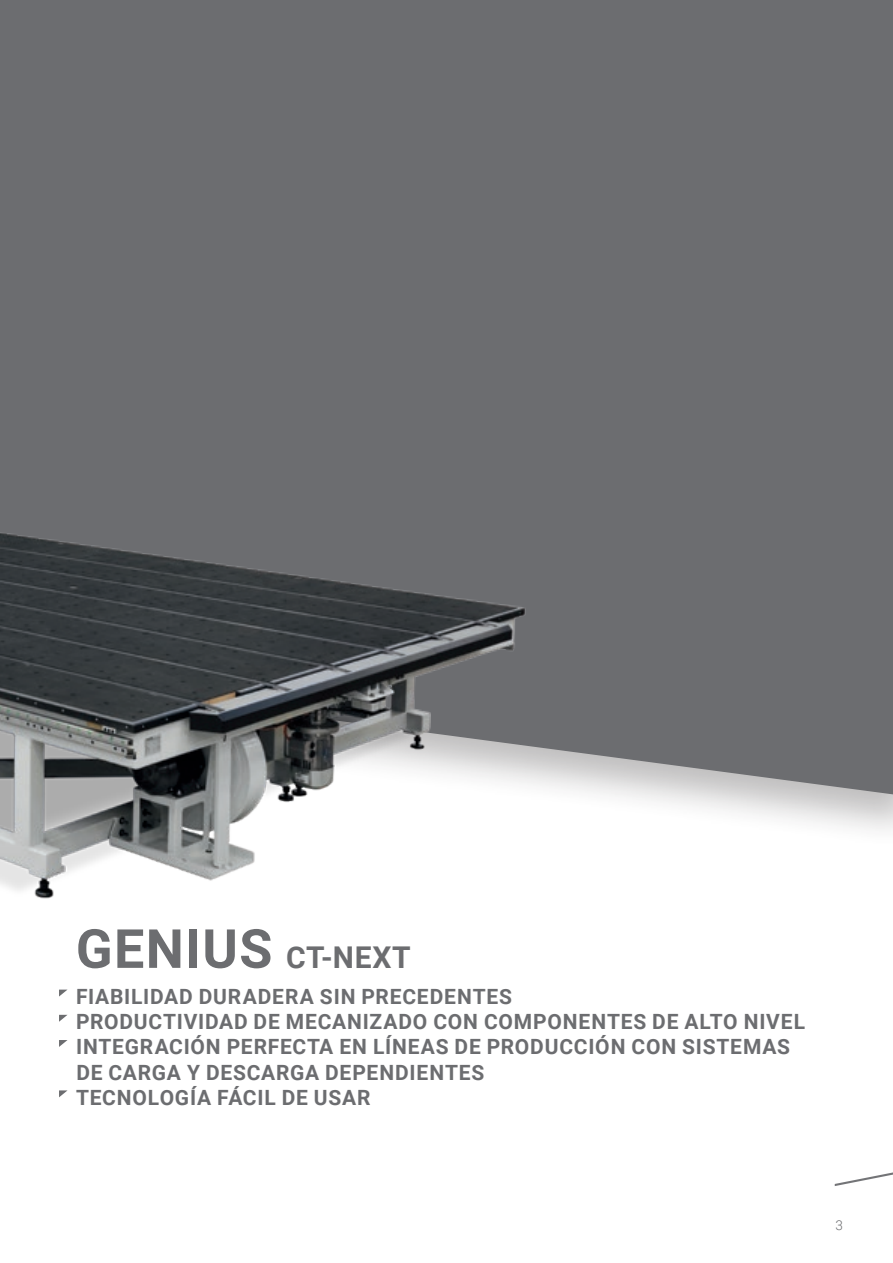
<style>
.page{position:relative;width:893px;height:1263px;background:#fff}
.page>*{position:absolute;margin:0;border:0;box-sizing:border-box;transform-origin:0 0}
.t1{font:700 30px "Roboto";letter-spacing:.025em;color:#6c6d70}
.t2{font:700 21px/25.2px "Roboto";letter-spacing:.04em;color:#6c6d70}
.t3{font:300 13.5px "Roboto";color:#6c6d70}
.s1{font-size:54px}
</style>
<div class="page">
<div style="left:0;top:0;width:893px;height:849px;background:#231f20;opacity:.3"></div>
<div style="left:0;top:0;width:893px;height:796px;background:#6c6d70"></div>
<svg style="left:835px;top:1172px;width:58px;height:14px"></svg>
<img style="left:0;top:304px;width:589px;height:595px">
<svg style="left:59px;top:989px;width:9px;height:7px"></svg>
<svg style="left:59px;top:1015px;width:8px;height:7px"></svg>
<svg style="left:59px;top:1040px;width:9px;height:7px"></svg>
<svg style="left:59px;top:1090px;width:9px;height:7px"></svg>
<p class="t1" style="left:76px;top:936px;width:336px"><span class="s1">GENIUS</span> CT-NEXT</p>
<p class="t2" style="left:76px;top:983px;width:731px">FIABILIDAD DURADERA SIN PRECEDENTES<br>PRODUCTIVIDAD DE MECANIZADO CON COMPONENTES DE ALTO NIVEL INTEGRACIÓN PERFECTA EN LÍNEAS DE PRODUCCIÓN CON SISTEMAS DE CARGA Y DESCARGA DEPENDIENTES<br>TECNOLOGÍA FÁCIL DE USAR</p>
<p class="t3" style="left:836px;top:1215px;width:9px">3</p>
</div>
